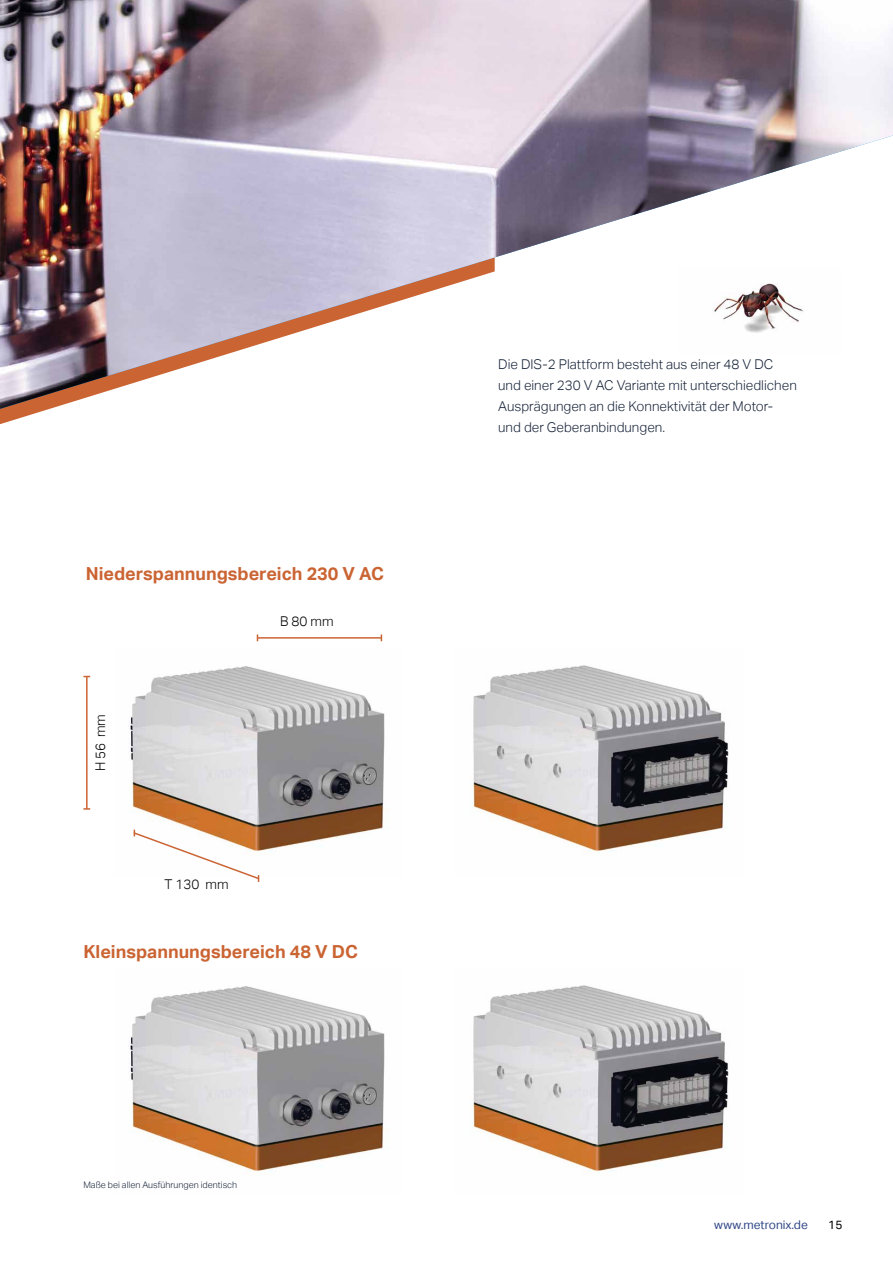
<style>
.page{position:relative;width:893px;height:1263px;background:#fff}
.page>*{position:absolute;margin:0;border:0;box-sizing:border-box;transform-origin:0 0}
.t1{font:700 18px "Aktiv Grotesk";color:#cb6433}
.t2{font:300 13.5px/21px "Aktiv Grotesk";color:#172339}
.t3{font:300 13.5px "Aktiv Grotesk";color:#000}
.t4{font:12px "Aktiv Grotesk";color:#324987}
.t5{font:12px "Aktiv Grotesk";color:#000}
.t6{font:300 9px "Aktiv Grotesk";color:#172339}
</style>
<div class="page">
<img style="left:0;top:0;width:893px;height:409px">
<hr style="left:257px;top:637px;width:124px;height:2px;background:#cb6433">
<hr style="left:86px;top:676px;width:2px;height:133px;background:#cb6433">
<svg style="left:83px;top:808px;width:7px;height:2px"></svg>
<img style="left:130px;top:666px;width:255px;height:188px">
<img style="left:130px;top:986px;width:255px;height:190px">
<img style="left:473px;top:665px;width:256px;height:191px">
<img style="left:473px;top:985px;width:256px;height:191px">
<svg style="left:132px;top:830px;width:128px;height:52px"></svg>
<h1 class="t1" style="left:86px;top:563px;width:300px">Niederspannungsbereich 230 V AC</h1>
<p class="t3" style="left:280px;top:614px;width:55px">B 80 mm</p>
<p class="t3" style="left:93px;top:771px;width:59px;rotate:-90deg">H 56 mm</p>
<p class="t3" style="left:165px;top:877px;width:66px">T 130 mm</p>
<h1 class="t1" style="left:83px;top:941px;width:276px">Kleinspannungsbereich 48 V DC</h1>
<p class="t6" style="left:83px;top:1180px;width:155px">Maße bei allen Ausführungen identisch</p>
<p class="t2" style="left:498px;top:354px;width:300px">Die DIS-2 Plattform besteht aus einer 48 V DC und einer 230 V AC Variante mit unterschiedlichen Ausprägungen an die Konnektivität der Motor&shy;und der Geberanbindungen.</p>
<p class="t4" style="left:714px;top:1218px;width:95px">www.metronix.de</p>
<p class="t5" style="left:828px;top:1218px;width:16px">15</p>
</div>
